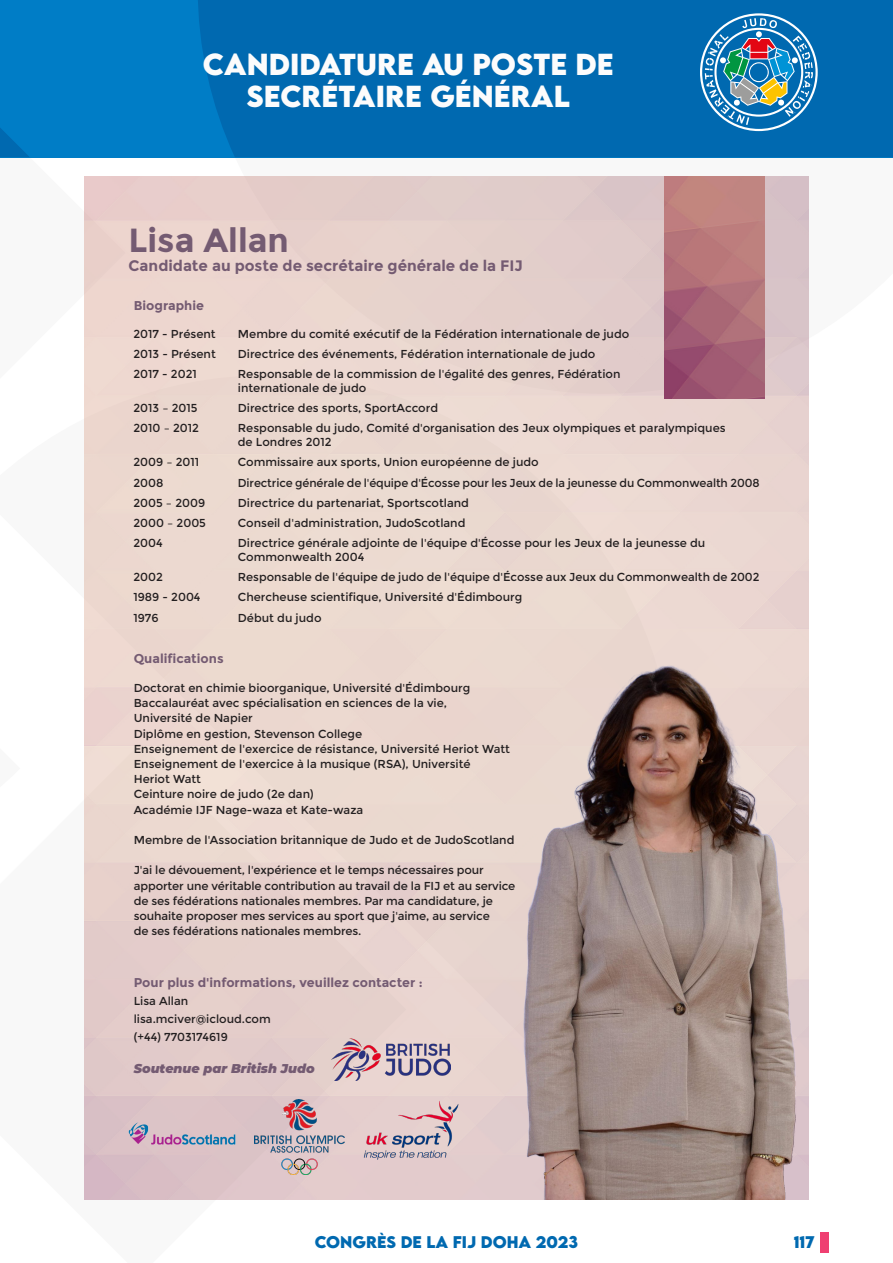
<style>
.page{position:relative;width:893px;height:1263px;background:#fff}
.page>*{position:absolute;margin:0;border:0;box-sizing:border-box;transform-origin:0 0}
.t1{font:700 33.45px "Montserrat";color:#745b72}
.Page_headtitle{font:700 27px "LEMONMILK";color:#fcfcfc}
.t2{font:700 15.15px "Montserrat";color:#745b72}
.t3{font:700 15px "LEMONMILK";color:#0069b0}
.t4{font:700 12.75px "Montserrat";color:#745b72}
.t5{font:italic 900 12.75px "Montserrat";color:#745b72}
.t6{font:11.55px/15.1px "Montserrat";color:#231f20}
</style>
<div class="page">
<div style="left:0;top:0;width:893px;height:157px;background:#007dc6"></div>
<svg style="left:0;top:128px;width:30px;height:30px"></svg>
<div style="left:198px;top:0;width:695px;height:157px;background:#0069b0"></div>
<svg style="left:700px;top:13px;width:118px;height:118px;background:#468bb4"></svg>
<div style="left:821px;top:1232px;width:8px;height:20px;background:#ef3f71"></div>
<img style="left:85px;top:176px;width:723px;height:1023px">
<img style="left:331px;top:1038px;width:119px;height:42px">
<img style="left:359px;top:1099px;width:103px;height:70px">
<img style="left:664px;top:176px;width:100px;height:222px">
<img style="left:515px;top:656px;width:293px;height:543px">
<img style="left:129px;top:1122px;width:110px;height:24px">
<img style="left:254px;top:1099px;width:90px;height:76px">
<p class="Page_headtitle" style="left:203px;top:46px;width:413px">CANDIDATURE au POSTE DE</p>
<p class="Page_headtitle" style="left:246px;top:78px;width:325px">SECRÉTAIRE GÉNÉRAL</p>
<p class="t1" style="left:129px;top:221px;width:162px">Lisa Allan</p>
<p class="t2" style="left:129px;top:256px;width:396px">Candidate au poste de secrétaire générale de la FIJ</p>
<p class="t4" style="left:134px;top:298px;width:72px">Biographie</p>
<p class="t6" style="left:133px;top:326px;width:84px">2017 - Présent</p>
<p class="t6" style="left:238px;top:326px;width:393px">Membre du comité exécutif de la Fédération internationale de judo</p>
<p class="t6" style="left:133px;top:346px;width:84px">2013 - Présent</p>
<p class="t6" style="left:238px;top:346px;width:359px">Directrice des événements, Fédération internationale de judo</p>
<p class="t6" style="left:133px;top:366px;width:65px">2017 - 2021</p>
<p class="t6" style="left:238px;top:367px;width:384px;line-height:13.8px">Responsable de la commission de l'égalité des genres, Fédération internationale de judo</p>
<p class="t6" style="left:133px;top:401px;width:66px">2013 – 2015</p>
<p class="t6" style="left:238px;top:401px;width:202px">Directrice des sports, SportAccord</p>
<p class="t6" style="left:133px;top:421px;width:67px">2010 – 2012</p>
<p class="t6" style="left:238px;top:421px;width:489px;line-height:13.8px">Responsable du judo, Comité d'organisation des Jeux olympiques et paralympiques de Londres 2012</p>
<p class="t6" style="left:133px;top:455px;width:67px">2009 – 2011</p>
<p class="t6" style="left:238px;top:455px;width:302px">Commissaire aux sports, Union européenne de judo</p>
<p class="t6" style="left:133px;top:475px;width:32px">2008</p>
<p class="t6" style="left:238px;top:475px;width:523px">Directrice générale de l'équipe d'Écosse pour les Jeux de la jeunesse du Commonwealth 2008</p>
<p class="t6" style="left:133px;top:495px;width:73px">2005 – 2009</p>
<p class="t6" style="left:238px;top:495px;width:233px">Directrice du partenariat, Sportscotland</p>
<p class="t6" style="left:133px;top:515px;width:74px">2000 – 2005</p>
<p class="t6" style="left:238px;top:515px;width:229px">Conseil d'administration, JudoScotland</p>
<p class="t6" style="left:133px;top:536px;width:31px">2004</p>
<p class="t6" style="left:238px;top:536px;width:469px;line-height:13.8px">Directrice générale adjointe de l'équipe d'Écosse pour les Jeux de la jeunesse du<br>Commonwealth 2004</p>
<p class="t6" style="left:133px;top:570px;width:31px">2002</p>
<p class="t6" style="left:238px;top:570px;width:523px">Responsable de l'équipe de judo de l'équipe d'Écosse aux Jeux du Commonwealth de 2002</p>
<p class="t6" style="left:133px;top:590px;width:69px">1989 - 2004</p>
<p class="t6" style="left:238px;top:590px;width:286px">Chercheuse scientifique, Université d'Édimbourg</p>
<p class="t6" style="left:133px;top:610px;width:27px">1976</p>
<p class="t6" style="left:238px;top:610px;width:85px">Début du judo</p>
<p class="t4" style="left:134px;top:651px;width:91px">Qualifications</p>
<p class="t6" style="left:134px;top:680px;width:378px">Doctorat en chimie bioorganique, Université d'Édimbourg Baccalauréat avec spécialisation en sciences de la vie,<br>Université de Napier<br>Diplôme en gestion, Stevenson College<br>Enseignement de l'exercice de résistance, Université Heriot Watt Enseignement de l'exercice à la musique (RSA), Université<br>Heriot Watt<br>Ceinture noire de judo (2e dan)<br>Académie IJF Nage-waza et Kate-waza</p>
<p class="t6" style="left:134px;top:832px;width:382px">Membre de l'Association britannique de Judo et de JudoScotland</p>
<p class="t6" style="left:134px;top:863px;width:383px">J'ai le dévouement, l'expérience et le temps nécessaires pour apporter une véritable contribution au travail de la FIJ et au service de ses fédérations nationales membres. Par ma candidature, je souhaite proposer mes services au sport que j'aime, au service<br>de ses fédérations nationales membres.</p>
<p class="t4" style="left:134px;top:974px;width:290px">Pour plus d'informations, veuillez contacter :</p>
<p class="t6" style="left:134px;top:992px;width:139px;line-height:18.3px">Lisa Allan lisa.mciver@icloud.com (+44) 7703174619</p>
<p class="t5" style="left:134px;top:1060px;width:182px">Soutenue par British Judo</p>
<p class="t3" style="left:315px;top:1232px;width:265px">CONGRèS DE LA FIJ DOHA 2023</p>
<p class="t3" style="left:794px;top:1232px;width:22px">117</p>
</div>
